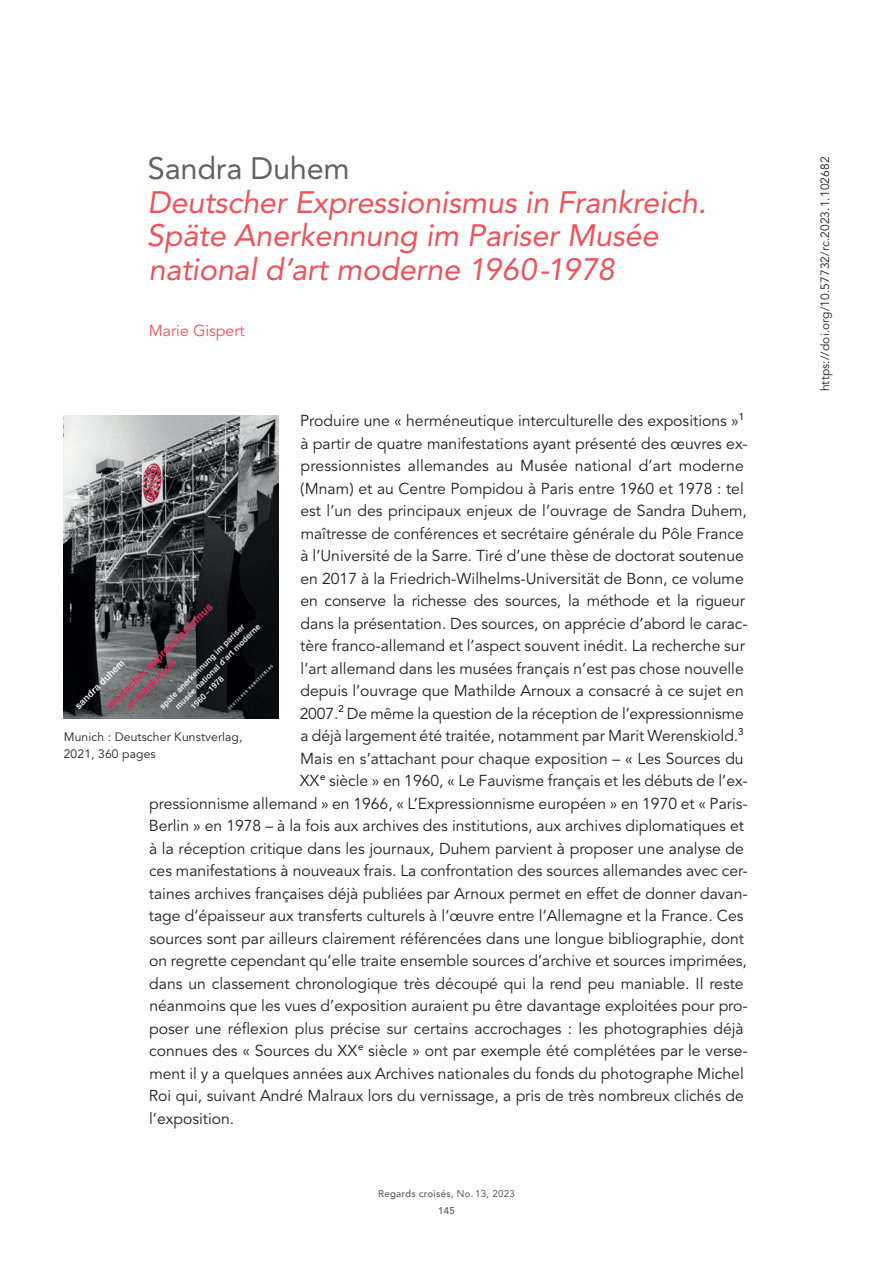
<style>
.page{position:relative;width:893px;height:1263px;background:#fff}
.page>*{position:absolute;margin:0;border:0;box-sizing:border-box;transform-origin:0 0}
.t1{font:italic 30.75px/33.8px "Avenir LT";letter-spacing:-.01em;color:#f05259}
.t2{font:30.75px "Avenir LT";letter-spacing:-.01em;color:#636366}
.t3{font:15.75px "Avenir LT";color:#231f20}
.t4{font:15.75px "Avenir LT";color:#f05259}
.t5{font:12.15px/17.1px "Avenir LT";letter-spacing:.01em;color:#231f20}
.t6{font:12px "Avenir LT";letter-spacing:.01em;color:#231f20}
.t7{font:500 9.75px "Avenir LT";letter-spacing:.025em;color:#57585a}
.s1{font-weight:400}
</style>
<div class="page">
<img style="left:64px;top:415px;width:215px;height:304px">
<h1 class="t2" style="left:148px;top:150px;width:203px">Sandra Duhem</h1>
<h1 class="t1" style="left:147px;top:185px;width:561px">Deutscher Expressionismus in Frankreich.<br>Späte Anerkennung im Pariser Musée national d’art moderne 1960-1978</h1>
<p class="t4" style="left:149px;top:322px;width:97px">Marie Gispert</p>
<p class="t3" style="left:300px;top:412px;width:446px">Produire une « herméneutique interculturelle des expositions »<sup>1</sup></p>
<p class="t3" style="left:300px;top:434px;width:449px">à partir de quatre manifestations ayant présenté des œuvres ex-</p>
<p class="t3" style="left:301px;top:457px;width:445px">pressionnistes allemandes au Musée national d’art moderne</p>
<p class="t3" style="left:300px;top:479px;width:445px">(Mnam) et au Centre Pompidou à Paris entre 1960 et 1978 : tel</p>
<p class="t3" style="left:300px;top:502px;width:448px">est l’un des principaux enjeux de l’ouvrage de Sandra Duhem,</p>
<p class="t3" style="left:301px;top:524px;width:445px">maîtresse de conférences et secrétaire générale du Pôle France</p>
<p class="t3" style="left:300px;top:547px;width:445px">à l’Université de la Sarre. Tiré d’une thèse de doctorat soutenue</p>
<p class="t3" style="left:300px;top:569px;width:445px">en 2017 à la Friedrich-Wilhelms-Universität de Bonn, ce volume</p>
<p class="t3" style="left:300px;top:592px;width:446px">en conserve la richesse des sources, la méthode et la rigueur</p>
<p class="t3" style="left:301px;top:614px;width:449px">dans la présentation. Des sources, on apprécie d’abord le carac-</p>
<p class="t3" style="left:300px;top:637px;width:446px">tère franco-allemand et l’aspect souvent inédit. La recherche sur</p>
<p class="t3" style="left:301px;top:659px;width:445px">l’art allemand dans les musées français n’est pas chose nouvelle</p>
<p class="t3" style="left:301px;top:682px;width:445px">depuis l’ouvrage que Mathilde Arnoux a consacré à ce sujet en</p>
<p class="t3" style="left:300px;top:704px;width:446px">2007.<sup>2</sup> De même la question de la réception de l’expressionnisme</p>
<p class="t3" style="left:300px;top:727px;width:445px">a déjà largement été traitée, notamment par Marit Werenskiold.<sup>3</sup></p>
<p class="t3" style="left:300px;top:749px;width:445px">Mais en s’attachant pour chaque exposition – « Les Sources du</p>
<p class="t3" style="left:300px;top:772px;width:449px">XX<sup>e</sup> siècle » en 1960, « Le Fauvisme français et les débuts de l’ex-</p>
<p class="t3" style="left:149px;top:794px;width:600px">pressionnisme allemand » en 1966, « L’Expressionnisme européen » en 1970 et « Paris-</p>
<p class="t3" style="left:149px;top:817px;width:597px">Berlin » en 1978 – à la fois aux archives des institutions, aux archives diplomatiques et</p>
<p class="t3" style="left:149px;top:839px;width:596px">à la réception critique dans les journaux, Duhem parvient à proposer une analyse de</p>
<p class="t3" style="left:149px;top:862px;width:600px">ces manifestations à nouveaux frais. La confrontation des sources allemandes avec cer-</p>
<p class="t3" style="left:149px;top:884px;width:600px">taines archives françaises déjà publiées par Arnoux permet en effet de donner davan-</p>
<p class="t3" style="left:149px;top:907px;width:596px">tage d’épaisseur aux transferts culturels à l’œuvre entre l’Allemagne et la France. Ces</p>
<p class="t3" style="left:149px;top:929px;width:596px">sources sont par ailleurs clairement référencées dans une longue bibliographie, dont</p>
<p class="t3" style="left:149px;top:952px;width:599px">on regrette cependant qu’elle traite ensemble sources d’archive et sources imprimées,</p>
<p class="t3" style="left:149px;top:974px;width:596px">dans un classement chronologique très découpé qui la rend peu maniable. Il reste</p>
<p class="t3" style="left:149px;top:997px;width:600px">néanmoins que les vues d’exposition auraient pu être davantage exploitées pour pro-</p>
<p class="t3" style="left:149px;top:1019px;width:596px">poser une réflexion plus précise sur certains accrochages : les photographies déjà</p>
<p class="t3" style="left:149px;top:1042px;width:600px">connues des « Sources du XX<sup>e</sup> siècle » ont par exemple été complétées par le verse-</p>
<p class="t3" style="left:149px;top:1064px;width:596px">ment il y a quelques années aux Archives nationales du fonds du photographe Michel</p>
<p class="t3" style="left:149px;top:1087px;width:596px">Roi qui, suivant André Malraux lors du vernissage, a pris de très nombreux clichés de</p>
<p class="t3" style="left:149px;top:1109px;width:87px">l’exposition.</p>
<p class="t5" style="left:64px;top:729px;width:180px">Munich : Deutscher Kunstverlag,<br>2021, 360 pages</p>
<p class="t7" style="left:378px;top:1188px;width:138px">Regards croisés, <span class="s1">No. 13, 2023</span></p>
<p class="t7" style="left:438px;top:1205px;width:18px">145</p>
<p class="t6" style="left:818px;top:391px;width:236px;rotate:-90deg">https://doi.org/10.57732/rc.2023.1.102682</p>
</div>
